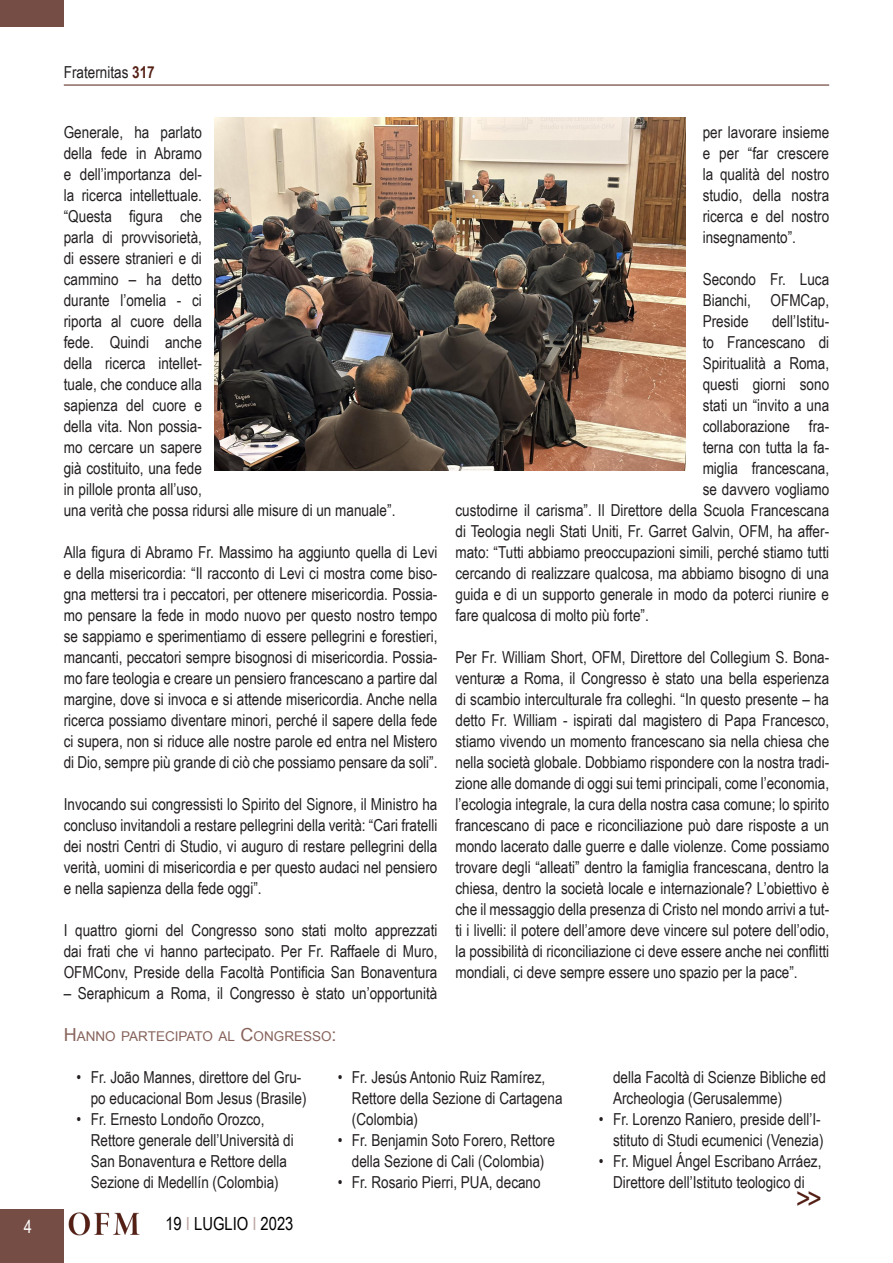
<style>
.page{position:relative;width:893px;height:1263px;background:#fff}
.page>*{position:absolute;margin:0;border:0;box-sizing:border-box;transform-origin:0 0}
.Testo_sinEspacio{font:30px "Arial Narrow";color:#542015}
.t1{font:18px "Arial Narrow";color:#000}
.t2{font:18px "Arial Narrow";color:#fff}
.Testo_normal{font:16.5px/21px "Arial Narrow";color:#231f20;text-align:justify}
.Titolo_piccolo{font:13.5px "Arial";color:#87635b}
.s1{font-weight:700;color:#542015}
.s2{font-size:18px}
.s3{color:#bba6a1}
</style>
<div class="page">
<div style="left:0;top:1209px;width:64px;height:54px;background:#764d44"></div>
<hr style="left:64px;top:85px;width:765px;height:1px;background:#542015">
<div style="left:0;top:0;width:64px;height:27px;background:#764d44"></div>
<img style="left:69px;top:1212px;width:71px;height:24px">
<img style="left:215px;top:117px;width:471px;height:353px">
<p class="t2" style="left:24px;top:1213px;width:10px">4</p>
<p class="Testo_normal" style="left:64px;top:61px;width:93px">Fraternitas <span class="s1">317</span></p>
<p class="Testo_normal" style="left:64px;top:121px;width:333px;text-align:left">Generale, ha parlato<br>della fede in Abramo<br>e dell’importanza del-<br>la ricerca intellettuale.<br>“Questa figura che<br>parla di provvisorietà,<br>di essere stranieri e di<br>cammino – ha detto<br>durante l’omelia - ci<br>riporta al cuore della<br>fede. Quindi anche<br>della ricerca intellet-<br>tuale, che conduce alla<br>sapienza del cuore e<br>della vita. Non possia-<br>mo cercare un sapere<br>già costituito, una fede<br>in pillole pronta all’uso,<br>una verità che possa ridursi alle misure di un manuale”.</p>
<p class="Testo_normal" style="left:64px;top:541px;width:375px">Alla figura di Abramo Fr. Massimo ha aggiunto quella di Levi e della misericordia: “Il racconto di Levi ci mostra come biso&shy;gna mettersi tra i peccatori, per ottenere misericordia. Possia&shy;mo pensare la fede in modo nuovo per questo nostro tempo se sappiamo e sperimentiamo di essere pellegrini e forestieri, mancanti, peccatori sempre bisognosi di misericordia. Possia&shy;mo fare teologia e creare un pensiero francescano a partire dal margine, dove si invoca e si attende misericordia. Anche nella ricerca possiamo diventare minori, perché il sapere della fede ci supera, non si riduce alle nostre parole ed entra nel Mistero di Dio, sempre più grande di ciò che possiamo pensare da soli”.</p>
<p class="Testo_normal" style="left:64px;top:793px;width:375px">Invocando sui congressisti lo Spirito del Signore, il Ministro ha concluso invitandoli a restare pellegrini della verità: “Cari fratelli dei nostri Centri di Studio, vi auguro di restare pellegrini della verità, uomini di misericordia e per questo audaci nel pensiero e nella sapienza della fede oggi”.</p>
<p class="Testo_normal" style="left:64px;top:919px;width:375px">I quattro giorni del Congresso sono stati molto apprezzati dai frati che vi hanno partecipato. Per Fr. Raffaele di Muro, OFMConv, Preside della Facoltà Pontificia San Bonaventura</p>
<p class="Testo_normal" style="left:64px;top:982px;width:375px">– Seraphicum a Roma, il Congresso è stato un’opportunità</p>
<p class="Testo_normal" style="left:703px;top:121px;width:128px">per lavorare insieme e per “far crescere la qualità del nostro studio, della nostra ricerca e del nostro insegnamento”.</p>
<p class="Testo_normal" style="left:703px;top:268px;width:128px">Secondo Fr. Luca Bianchi, OFMCap, Preside</p>
<p class="Testo_normal" style="left:772px;top:310px;width:59px">dell’Istitu-</p>
<p class="Testo_normal" style="left:703px;top:331px;width:128px">to Francescano di</p>
<p class="Testo_normal" style="left:703px;top:352px;width:128px">Spiritualità a Roma,</p>
<p class="Testo_normal" style="left:703px;top:373px;width:128px">questi giorni sono</p>
<p class="Testo_normal" style="left:703px;top:394px;width:128px">stati un “invito a una</p>
<p class="Testo_normal" style="left:703px;top:415px;width:128px">collaborazione fra-</p>
<p class="Testo_normal" style="left:703px;top:436px;width:128px">terna con tutta la fa-</p>
<p class="Testo_normal" style="left:703px;top:457px;width:128px">miglia francescana,</p>
<p class="Testo_normal" style="left:703px;top:478px;width:128px">se davvero vogliamo</p>
<p class="Testo_normal" style="left:455px;top:499px;width:375px">custodirne il carisma”. Il Direttore della Scuola Francescana</p>
<p class="Testo_normal" style="left:455px;top:520px;width:375px">di Teologia negli Stati Uniti, Fr. Garret Galvin, OFM, ha affer-</p>
<p class="Testo_normal" style="left:455px;top:541px;width:375px">mato: “Tutti abbiamo preoccupazioni simili, perché stiamo tutti</p>
<p class="Testo_normal" style="left:455px;top:562px;width:375px">cercando di realizzare qualcosa, ma abbiamo bisogno di una</p>
<p class="Testo_normal" style="left:455px;top:583px;width:375px">guida e di un supporto generale in modo da poterci riunire e</p>
<p class="Testo_normal" style="left:455px;top:604px;width:195px">fare qualcosa di molto più forte”.</p>
<p class="Testo_normal" style="left:455px;top:646px;width:375px">Per Fr. William Short, OFM, Direttore del Collegium S. Bona&shy;venturæ a Roma, il Congresso è stato una bella esperienza di scambio interculturale fra colleghi. “In questo presente – ha detto Fr. William - ispirati dal magistero di Papa Francesco, stiamo vivendo un momento francescano sia nella chiesa che nella società globale. Dobbiamo rispondere con la nostra tradi&shy;zione alle domande di oggi sui temi principali, come l’economia, l’ecologia integrale, la cura della nostra casa comune; lo spirito francescano di pace e riconciliazione può dare risposte a un mondo lacerato dalle guerre e dalle violenze. Come possiamo trovare degli “alleati” dentro la famiglia francescana, dentro la chiesa, dentro la società locale e internazionale? L’obiettivo è che il messaggio della presenza di Cristo nel mondo arrivi a tut&shy;ti i livelli: il potere dell’amore deve vincere sul potere dell’odio, la possibilità di riconciliazione ci deve essere anche nei conflitti mondiali, ci deve sempre essere uno spazio per la pace”.</p>
<p class="Titolo_piccolo" style="left:64px;top:1027px;width:274px"><span class="s2">H</span>ANNO PARTECIPATO AL <span class="s2">C</span>ONGRESSO<span class="s2">:</span></p>
<p class="Testo_normal" style="left:91px;top:1066px;width:217px;text-indent:-14px">• Fr. João Mannes, direttore del Gru&shy;po educacional Bom Jesus (Brasile)</p>
<p class="Testo_normal" style="left:91px;top:1108px;width:205px;text-align:left;text-indent:-14px">• Fr. Ernesto Londoño Orozco,<br>Rettore generale dell’Università di<br>San Bonaventura e Rettore della<br>Sezione di Medellín (Colombia)</p>
<p class="Testo_normal" style="left:352px;top:1066px;width:212px;text-align:left;text-indent:-14px">• Fr. Jesús Antonio Ruiz Ramírez,<br>Rettore della Sezione di Cartagena (Colombia)</p>
<p class="Testo_normal" style="left:338px;top:1129px;width:219px;text-align:center">• Fr. Benjamin Soto Forero, Rettore della Sezione di Cali (Colombia)</p>
<p class="Testo_normal" style="left:338px;top:1171px;width:204px">• Fr. Rosario Pierri, PUA, decano</p>
<p class="t1" style="left:165px;top:1210px;width:130px">19 <span class="s3">I</span> LUGLIO <span class="s3">I</span> 2023</p>
<p class="Testo_normal" style="left:613px;top:1066px;width:214px">della Facoltà di Scienze Bibliche ed<br>Archeologia (Gerusalemme)</p>
<p class="Testo_normal" style="left:599px;top:1108px;width:226px;text-align:right">• Fr. Lorenzo Raniero, preside dell’I&shy;stituto di Studi ecumenici (Venezia)</p>
<p class="Testo_normal" style="left:599px;top:1150px;width:224px;text-align:center">• Fr. Miguel Ángel Escribano Arráez,<br>Direttore dell’Istituto teologico di</p>
<p class="Testo_sinEspacio" style="left:796px;top:1176px;width:27px">&gt;&gt;</p>
</div>
